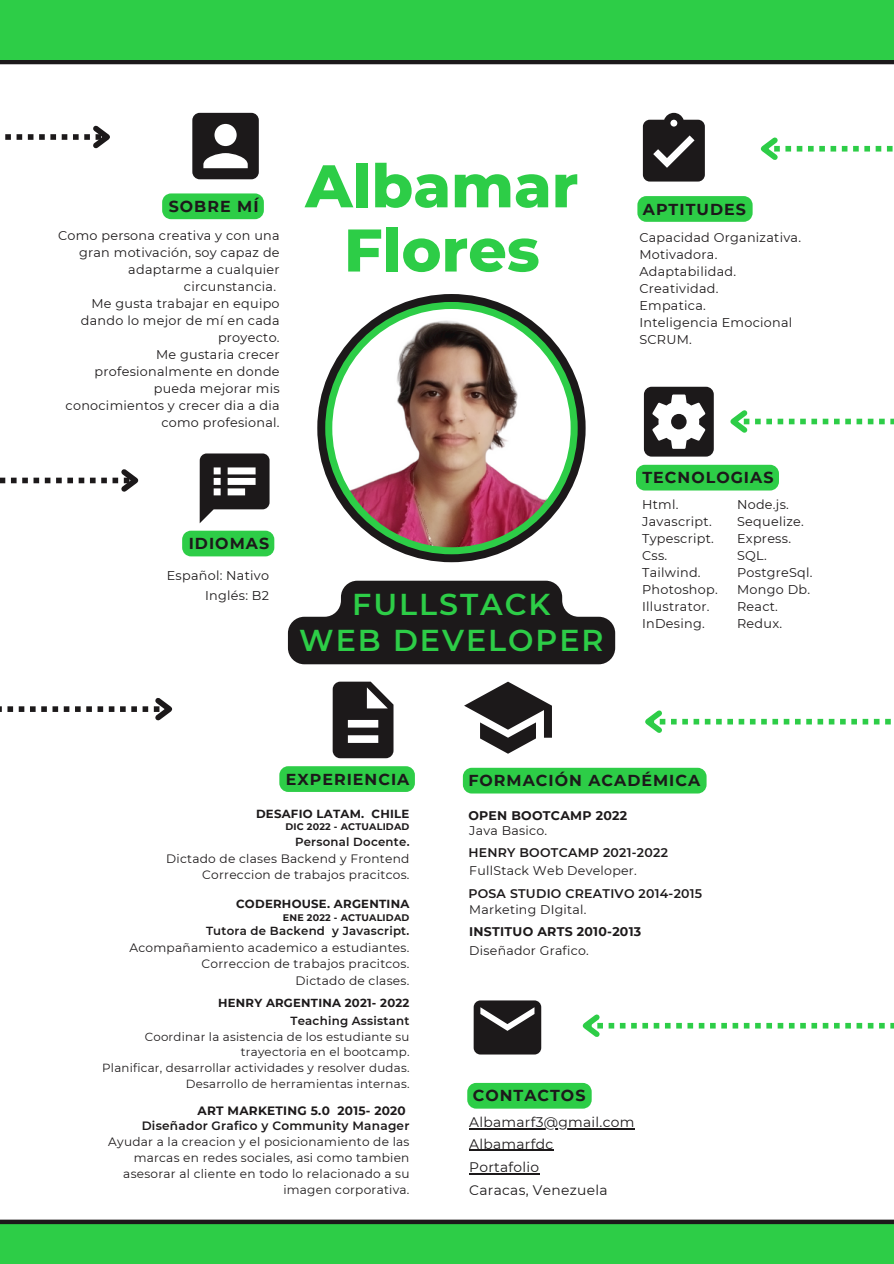
<style>
.page{position:relative;width:894px;height:1264px;background:#fff}
.page>*{position:absolute;margin:0;border:0;box-sizing:border-box;transform-origin:0 0}
.t1{font:800 60px/64.2px "Montserrat";color:#2dcd47;text-align:center}
.t2{font:600 30.15px/36px "Montserrat";letter-spacing:.065em;color:#2dcd47;text-align:center}
.t3{font:700 15.9px "Montserrat";letter-spacing:.065em;color:#1c191a}
.t4{font:13.8px/23.1px "Montserrat";letter-spacing:.02em;color:#1c191a}
.t5{font:12.75px/17px "Montserrat";letter-spacing:.02em;color:#1c191a}
.t6{font:12.45px "Montserrat";letter-spacing:.02em;color:#1c191a}
.t7{font:600 12.45px "Montserrat";letter-spacing:.02em;color:#1c191a}
.t8{font:700 12.45px "Montserrat";letter-spacing:.02em;color:#1c191a}
.t9{font:12.15px/16.6px "Montserrat";letter-spacing:.02em;color:#1c191a;text-align:right}
.t10{font:600 12.15px "Montserrat";letter-spacing:.02em;color:#1c191a}
.t11{font:700 12.15px "Montserrat";letter-spacing:.02em;color:#1c191a}
.t12{font:11.7px/15.8px "Montserrat";letter-spacing:.02em;color:#1c191a;text-align:right}
.t13{font:700 11.7px "Montserrat";letter-spacing:.02em;color:#1c191a}
.t14{font:600 11.7px "Montserrat";letter-spacing:.02em;color:#1c191a}
.t15{font:700 9.45px "Montserrat";letter-spacing:.02em;color:#1c191a}
</style>
<div class="page">
<div style="left:317px;top:294px;width:268px;height:268px;background:#1c191a;border-radius:50%"></div>
<svg style="left:200px;top:453px;width:69px;height:70px"></svg>
<div style="left:325px;top:302px;width:252px;height:252px;background:#2dcd47;border-radius:50%"></div>
<img style="left:332px;top:309px;width:238px;height:238px;border-radius:50%">
<svg style="left:192px;top:113px;width:67px;height:66px"></svg>
<svg style="left:642px;top:113px;width:62px;height:68px"></svg>
<svg style="left:473px;top:1000px;width:68px;height:54px;background:#383636"></svg>
<svg style="left:464px;top:681px;width:88px;height:72px"></svg>
<div style="left:0;top:1219px;width:893px;height:44px;background:#2dcd47"></div>
<svg style="left:730px;top:410px;width:163px;height:23px"></svg>
<svg style="left:0;top:698px;width:173px;height:23px"></svg>
<svg style="left:645px;top:710px;width:246px;height:23px"></svg>
<svg style="left:5px;top:125px;width:105px;height:24px"></svg>
<svg style="left:288px;top:580px;width:327px;height:84px;background:#3f3c3d"></svg>
<svg style="left:182px;top:530px;width:92px;height:26px;background:#37cf50"></svg>
<svg style="left:162px;top:193px;width:102px;height:26px;background:#36cf4f"></svg>
<svg style="left:637px;top:196px;width:115px;height:26px;background:#34ce4d"></svg>
<div style="left:467px;top:1082px;width:124px;height:26px;background:#2dcd47"></div>
<hr style="left:469px;top:1128px;width:165px;height:1px;background:#1c191a">
<div style="left:279px;top:766px;width:136px;height:26px;background:#2dcd47;border-radius:9px"></div>
<div style="left:462px;top:767px;width:244px;height:26px;background:#2dcd47;border-radius:9px"></div>
<hr style="left:0;top:60px;width:893px;height:4px;background:#1c191a">
<hr style="left:469px;top:1173px;width:70px;height:1px;background:#1c191a">
<svg style="left:332px;top:681px;width:61px;height:77px"></svg>
<div style="left:0;top:0;width:893px;height:60px;background:#2dcd47"></div>
<hr style="left:469px;top:1149px;width:84px;height:1px;background:#1c191a">
<svg style="left:643px;top:387px;width:70px;height:69px"></svg>
<div style="left:635px;top:465px;width:143px;height:25px;background:#2dcd47;border-radius:9px"></div>
<svg style="left:582px;top:1014px;width:311px;height:23px"></svg>
<svg style="left:0;top:469px;width:139px;height:23px"></svg>
<svg style="left:760px;top:137px;width:133px;height:23px"></svg>
<div style="left:0;top:1219px;width:893px;height:5px;background:#1c191a"></div>
<p class="t3" style="left:169px;top:196px;width:91px">SOBRE MÍ</p>
<p class="t5" style="left:58px;top:227px;width:223px;text-align:right">Como persona creativa y con una gran motivación, soy capaz de adaptarme a cualquier circunstancia.<br>Me gusta trabajar en equipo dando lo mejor de mí en cada proyecto.<br>Me gustaria crecer profesionalmente en donde pueda mejorar mis conocimientos y crecer dia a dia como profesional.</p>
<h1 class="t1" style="left:305px;top:154px;width:274px">Albamar<br>Flores</h1>
<p class="t3" style="left:189px;top:534px;width:82px">IDIOMAS</p>
<p class="t5" style="left:167px;top:565px;width:104px;line-height:20.2px;text-align:right">Español: Nativo<br>Inglés: B2</p>
<h2 class="t2" style="left:299px;top:586px;width:306px">FULLSTACK<br>WEB DEVELOPER</h2>
<p class="t3" style="left:642px;top:199px;width:104px">APTITUDES</p>
<p class="t5" style="left:639px;top:229px;width:163px">Capacidad Organizativa.<br>Motivadora.<br>Adaptabilidad.<br>Creatividad.<br>Empatica.<br>Inteligencia Emocional<br>SCRUM.</p>
<p class="t3" style="left:642px;top:468px;width:132px">TECNOLOGIAS</p>
<p class="t5" style="left:642px;top:496px;width:77px">Html.<br>Javascript.<br>Typescript.<br>Css.<br>Tailwind.<br>Photoshop.<br>Illustrator.<br>InDesing.</p>
<p class="t5" style="left:737px;top:496px;width:77px">Node.js.<br>Sequelize.<br>Express.<br>SQL.<br>PostgreSql.<br>Mongo Db.<br>React.<br>Redux.</p>
<p class="t3" style="left:286px;top:769px;width:125px">EXPERIENCIA</p>
<p class="t13" style="left:256px;top:806px;width:155px">DESAFIO LATAM. CHILE</p>
<p class="t15" style="left:285px;top:821px;width:125px">DIC 2022 - ACTUALIDAD</p>
<p class="t14" style="left:295px;top:834px;width:116px">Personal Docente.</p>
<p class="t9" style="left:166px;top:849px;width:245px">Dictado de clases Backend y Frontend<br>Correccion de trabajos pracitcos.</p>
<p class="t13" style="left:236px;top:896px;width:175px">CODERHOUSE. ARGENTINA</p>
<p class="t15" style="left:283px;top:911px;width:128px">ENE 2022 - ACTUALIDAD</p>
<p class="t14" style="left:206px;top:923px;width:205px">Tutora de Backend y Javascript.</p>
<p class="t9" style="left:129px;top:938px;width:281px">Acompañamiento academico a estudiantes.<br>Correccion de trabajos pracitcos.<br>Dictado de clases.</p>
<p class="t13" style="left:218px;top:996px;width:193px">HENRY ARGENTINA 2021- 2022</p>
<p class="t14" style="left:290px;top:1013px;width:121px">Teaching Assistant</p>
<p class="t12" style="left:102px;top:1028px;width:308px">Coordinar la asistencia de los estudiante su trayectoria en el bootcamp.<br>Planificar, desarrollar actividades y resolver dudas.<br>Desarrollo de herramientas internas.</p>
<p class="t11" style="left:197px;top:1102px;width:210px">ART MARKETING 5.0 2015- 2020</p>
<p class="t10" style="left:142px;top:1117px;width:269px">Diseñador Grafico y Community Manager</p>
<p class="t9" style="left:108px;top:1133px;width:302px;line-height:16px">Ayudar a la creacion y el posicionamiento de las marcas en redes sociales, asi como tambien asesorar al cliente en todo lo relacionado a su imagen corporativa.</p>
<p class="t3" style="left:468px;top:771px;width:233px">FORMACIÓN ACADÉMICA</p>
<p class="t8" style="left:468px;top:807px;width:160px">OPEN BOOTCAMP 2022</p>
<p class="t6" style="left:469px;top:823px;width:79px">Java Basico.</p>
<p class="t7" style="left:468px;top:844px;width:201px">HENRY BOOTCAMP 2021-2022</p>
<p class="t6" style="left:469px;top:863px;width:169px">FullStack Web Developer.</p>
<p class="t7" style="left:468px;top:886px;width:235px">POSA STUDIO CREATIVO 2014-2015</p>
<p class="t6" style="left:469px;top:901px;width:119px">Marketing DIgital.</p>
<p class="t8" style="left:469px;top:923px;width:173px">INSTITUO ARTS 2010-2013</p>
<p class="t6" style="left:469px;top:943px;width:121px">Diseñador Grafico.</p>
<p class="t3" style="left:472px;top:1085px;width:114px">CONTACTOS</p>
<p class="t4" style="left:469px;top:1110px;width:167px">Albamarf3@gmail.com</p>
<p class="t4" style="left:469px;top:1132px;width:85px">Albamarfdc</p>
<p class="t4" style="left:469px;top:1155px;width:140px">Portafolio<br>Caracas, Venezuela</p>
</div>
